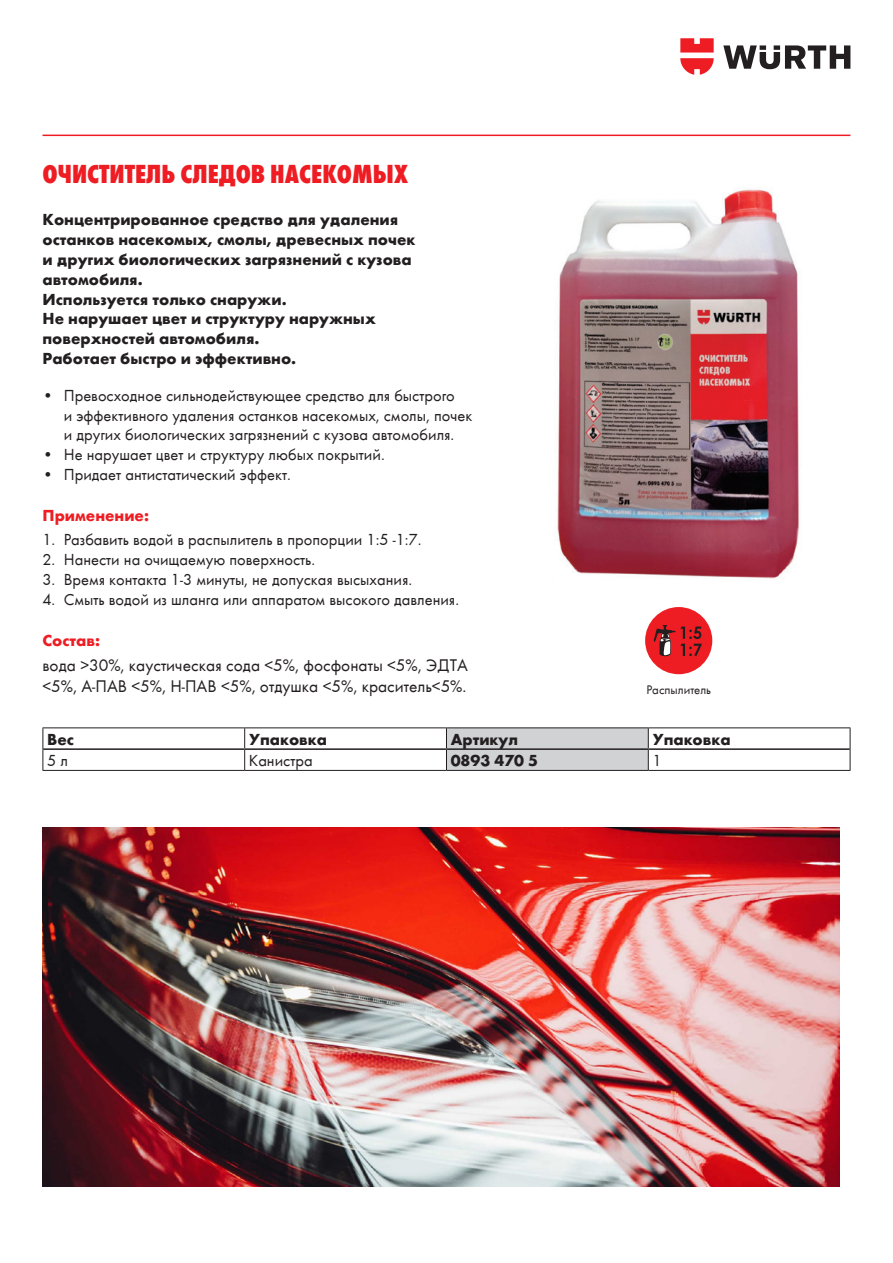
<style>
.page{position:relative;width:893px;height:1263px;background:#fff}
.page>*{position:absolute;margin:0;border:0;box-sizing:border-box;transform-origin:0 0}
.t1{font:27px "Wuerth Extra Bold Cond Caps";color:#ee1d23}
.t2{font:17.4px/20.9px "Wuerth";color:#231f20}
.t3{font:16.5px/19.8px "Wuerth";color:#231f20}
.t4{font:700 16.5px/19.8px "Wuerth";color:#231f20}
.t5{font:700 16.5px "Wuerth";color:#ee1d23}
.t6{font:12.75px "Wuerth";color:#231f20}
</style>
<div class="page">
<svg style="left:723px;top:45px;width:127px;height:24px"></svg>
<svg style="left:680px;top:38px;width:34px;height:37px"></svg>
<hr style="left:43px;top:135px;width:807px;height:1px;background:#ee1d23">
<div style="left:645px;top:607px;width:67px;height:67px;background:#ee1d23;border-radius:50%"></div>
<hr style="left:43px;top:727px;width:202px;height:1px;background:#231f20">
<hr style="left:245px;top:727px;width:201px;height:1px;background:#231f20">
<hr style="left:446px;top:727px;width:202px;height:1px;background:#231f20">
<hr style="left:648px;top:727px;width:202px;height:1px;background:#231f20">
<svg style="left:43px;top:728px;width:1px;height:42px"></svg>
<svg style="left:244px;top:728px;width:1px;height:42px"></svg>
<div style="left:446px;top:728px;width:203px;height:42px;background:#d1d2d4"></div>
<svg style="left:850px;top:728px;width:1px;height:42px"></svg>
<hr style="left:43px;top:770px;width:202px;height:1px;background:#231f20">
<hr style="left:245px;top:770px;width:201px;height:1px;background:#231f20">
<hr style="left:446px;top:770px;width:202px;height:1px;background:#231f20">
<hr style="left:648px;top:770px;width:202px;height:1px;background:#231f20">
<hr style="left:43px;top:748px;width:202px;height:2px;background:#231f20">
<hr style="left:245px;top:748px;width:201px;height:2px;background:#231f20">
<hr style="left:446px;top:748px;width:202px;height:2px;background:#231f20">
<hr style="left:648px;top:748px;width:202px;height:2px;background:#231f20">
<img style="left:557px;top:189px;width:242px;height:390px">
<svg style="left:654px;top:625px;width:48px;height:31px"></svg>
<img style="left:43px;top:827px;width:797px;height:359px">
<h1 class="t1" style="left:43px;top:155px;width:367px">Очиститель следов насекомых</h1>
<p class="t4" style="left:43px;top:209px;width:374px">Концентрированное средство для удаления останков насекомых, смолы, древесных почек и других биологических загрязнений с кузова автомобиля.<br>Используется только снаружи.<br>Не нарушает цвет и структуру наружных поверхностей автомобиля.<br>Работает быстро и эффективно.</p>
<p class="t3" style="left:64px;top:385px;width:410px;text-indent:-21px">• Превосходное сильнодействующее средство для быстрого<br>и эффективного удаления останков насекомых, смолы, почек и других биологических загрязнений с кузова автомобиля.</p>
<p class="t3" style="left:43px;top:444px;width:344px">• Не нарушает цвет и структуру любых покрытий.</p>
<p class="t3" style="left:43px;top:464px;width:250px">• Придает антистатический эффект.</p>
<p class="t5" style="left:43px;top:503px;width:108px">Применение:</p>
<p class="t3" style="left:43px;top:529px;width:380px">1. Разбавить водой в распылитель в пропорции 1:5 -1:7.</p>
<p class="t3" style="left:43px;top:549px;width:274px">2. Нанести на очищаемую поверхность.</p>
<p class="t3" style="left:43px;top:568px;width:371px">3. Время контакта 1-3 минуты, не допуская высыхания.</p>
<p class="t3" style="left:43px;top:588px;width:418px">4. Смыть водой из шланга или аппаратом высокого давления.</p>
<p class="t5" style="left:43px;top:628px;width:59px">Состав:</p>
<p class="t2" style="left:43px;top:654px;width:427px">вода &gt;30%, каустическая сода &lt;5%, фосфонаты &lt;5%, ЭДТА &lt;5%, А-ПАВ &lt;5%, Н-ПАВ &lt;5%, отдушка &lt;5%, краситель&lt;5%.</p>
<p class="t6" style="left:646px;top:681px;width:66px">Распылитель</p>
<p class="t4" style="left:47px;top:728px;width:28px">Вес</p>
<p class="t4" style="left:249px;top:728px;width:80px">Упаковка</p>
<p class="t4" style="left:451px;top:728px;width:69px">Артикул</p>
<p class="t4" style="left:652px;top:728px;width:80px">Упаковка</p>
<p class="t3" style="left:47px;top:750px;width:22px">5 л</p>
<p class="t3" style="left:249px;top:750px;width:65px">Канистра</p>
<p class="t4" style="left:451px;top:749px;width:89px">0893 470 5</p>
<p class="t3" style="left:652px;top:750px;width:11px">1</p>
</div>
